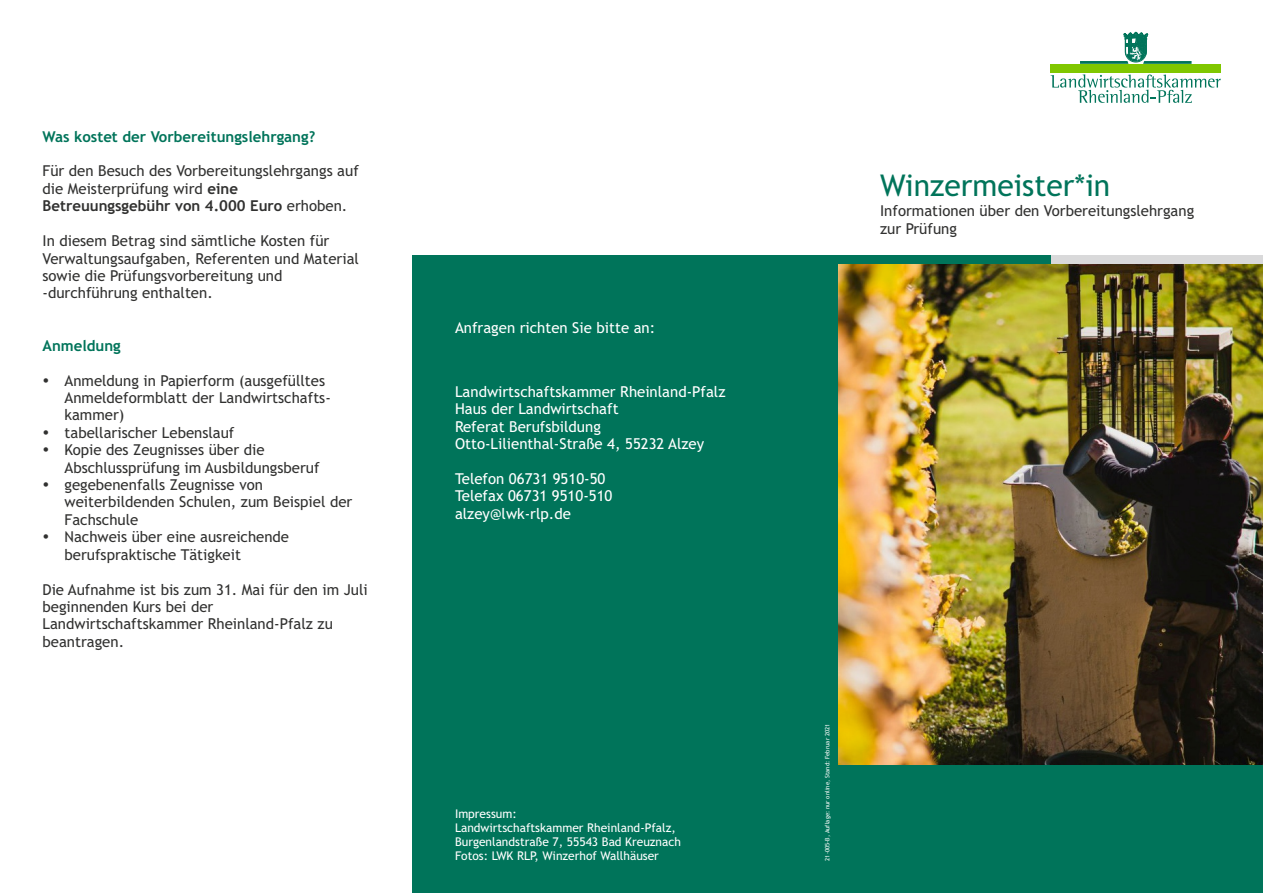
<style>
.page{position:relative;width:1263px;height:893px;background:#fff}
.page>*{position:absolute;margin:0;border:0;box-sizing:border-box;transform-origin:0 0}
.t1{font:30px "Trebuchet MS";color:#00745a}
.t2{font:15px/17.4px "Trebuchet MS";color:#313130}
.t3{font:15px/17.4px "Trebuchet MS";color:#fff}
.t4{font:700 15px "Trebuchet MS";color:#00745a}
.t5{font:12px/14px "Trebuchet MS";color:#fff}
.t6{font:6px "Trebuchet MS";color:#fff}
.s1{font-weight:700}
</style>
<div class="page">
<img style="left:838px;top:264px;width:425px;height:501px">
<div style="left:816px;top:255px;width:234px;height:9px;background:#00745a"></div>
<div style="left:834px;top:765px;width:429px;height:128px;background:#00745a"></div>
<div style="left:412px;top:255px;width:426px;height:638px;background:#00745a"></div>
<div style="left:1050px;top:64px;width:170px;height:8px;background:#80c700"></div>
<svg style="left:1050px;top:74px;width:170px;height:29px"></svg>
<svg style="left:1080px;top:32px;width:111px;height:32px"></svg>
<div style="left:1050px;top:255px;width:213px;height:9px;background:#d9d9da"></div>
<p class="t4" style="left:43px;top:131px;width:274px">Was kostet der Vorbereitungslehrgang?</p>
<p class="t2" style="left:43px;top:164px;width:318px">Für den Besuch des Vorbereitungslehrgangs auf die Meisterprüfung wird <span class="s1">eine<br>Betreuungsgebühr von 4.000 Euro</span> erhoben.</p>
<p class="t2" style="left:43px;top:233px;width:318px">In diesem Betrag sind sämtliche Kosten für Verwaltungsaufgaben, Referenten und Material sowie die Prüfungsvorbereitung und -durchführung enthalten.</p>
<p class="t4" style="left:43px;top:340px;width:80px">Anmeldung</p>
<p class="t2" style="left:65px;top:373px;width:289px">Anmeldung in Papierform (ausgefülltes<br>Anmeldeformblatt der Landwirtschafts&shy;kammer)<br>tabellarischer Lebenslauf<br>Kopie des Zeugnisses über die<br>Abschlussprüfung im Ausbildungsberuf gegebenenfalls Zeugnisse von weiterbildenden Schulen, zum Beispiel der<br>Fachschule<br>Nachweis über eine ausreichende berufspraktische Tätigkeit</p>
<p class="t2" style="left:43px;top:582px;width:327px">Die Aufnahme ist bis zum 31. Mai für den im Juli beginnenden Kurs bei der<br>Landwirtschaftskammer Rheinland-Pfalz zu beantragen.</p>
<p class="t3" style="left:455px;top:320px;width:202px">Anfragen richten Sie bitte an:</p>
<p class="t3" style="left:455px;top:384px;width:272px">Landwirtschaftskammer Rheinland-Pfalz<br>Haus der Landwirtschaft<br>Referat Berufsbildung<br>Otto-Lilienthal-Straße 4, 55232 Alzey</p>
<p class="t3" style="left:455px;top:471px;width:159px">Telefon 06731 9510-50<br>Telefax 06731 9510-510 alzey@lwk-rlp.de</p>
<p class="t5" style="left:455px;top:808px;width:227px">Impressum:<br>Landwirtschaftskammer Rheinland-Pfalz, Burgenlandstraße 7, 55543 Bad Kreuznach Fotos: LWK RLP, Winzerhof Wallhäuser</p>
<h1 class="t1" style="left:880px;top:173px;width:232px">Winzermeister*in</h1>
<p class="t2" style="left:880px;top:204px;width:316px">Informationen über den Vorbereitungslehrgang zur Prüfung</p>
<p class="t6" style="left:825px;top:861px;width:138px;rotate:-90deg">21-005-B, Auflage: nur online, Stand: Februar 2021</p>
</div>
